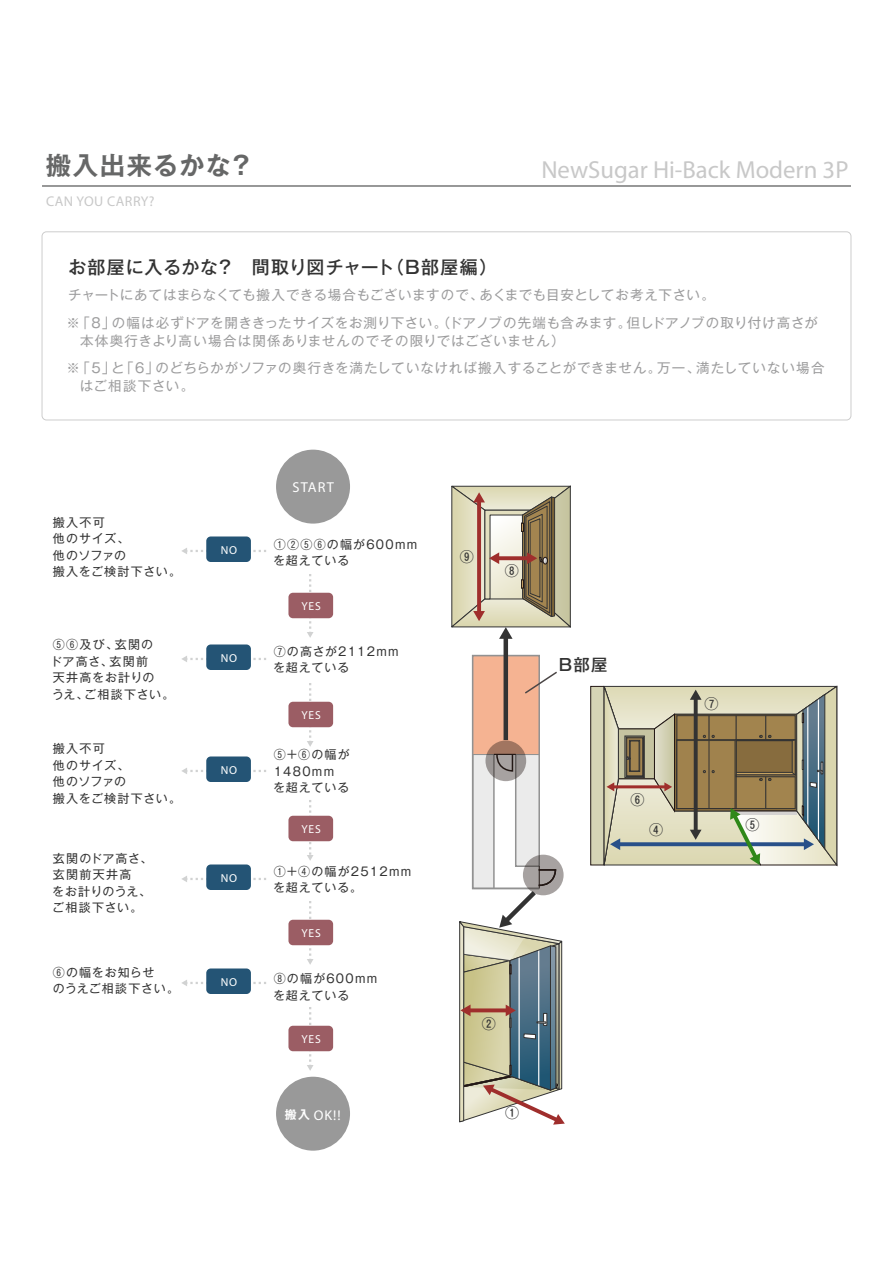
<style>
.page{position:relative;width:893px;height:1263px;background:#fff}
.page>*{position:absolute;margin:0;border:0;box-sizing:border-box;transform-origin:0 0}
.t1{font:700 25.35px "Gothic MB101 Pro De";letter-spacing:.06em;color:#666767}
.t2{font:24.75px "Humanist 777 BT Bold B";color:#c8c8c8}
.t3{font:500 18px "Gothic MB101 Pro";letter-spacing:.05em;color:#333}
.t4{font:500 16.5px "Gothic MB101 Pro";color:#333}
.t5{font:14.4px "Humanist 777 BT Bold B";letter-spacing:.075em;color:#fff}
.t6{font:14.1px "Humanist 777 BT Black B";letter-spacing:.03em;color:#c8c8c8}
.t7{font:500 14.1px "Gothic MB101 Pro";color:#333}
.t8{font:14.1px "Humanist 777 BT Bold B";color:#fff}
.t9{font:13.5px/18px "Gothic MB101 Pro";letter-spacing:.04em;color:#9d9d9e}
.t10{font:13.5px/18px "Gothic MB101 Pro";letter-spacing:.06em;color:#9d9d9e}
.t11{font:12px/16.5px "Gothic MB101 Pro";letter-spacing:.1em;color:#333}
.t12{font:12px/16.5px "Gothic MB101 Pro";letter-spacing:.055em;color:#333}
.t13{font:11.55px "Humanist 777 BT Bold B";letter-spacing:.075em;color:#fff}
.s1{font-family:"Gothic MB101 Pro De";font-weight:700;font-size:11.7px}
</style>
<div class="page">
<svg style="left:307px;top:574px;width:6px;height:64px"></svg>
<div style="left:276px;top:1077px;width:74px;height:74px;background:#999;border-radius:50%"></div>
<svg style="left:182px;top:548px;width:84px;height:6px"></svg>
<div style="left:42px;top:231px;width:809px;height:189px;border:1px solid #cdcdcd;border-radius:4px"></div>
<hr style="left:42px;top:186px;width:809px;height:1px;background:#323333">
<div style="left:276px;top:450px;width:74px;height:74px;background:#999;border-radius:50%"></div>
<div style="left:206px;top:537px;width:45px;height:25px;background:#245475;border-radius:4px"></div>
<svg style="left:182px;top:656px;width:84px;height:6px"></svg>
<div style="left:206px;top:645px;width:45px;height:25px;background:#245475;border-radius:4px"></div>
<svg style="left:182px;top:768px;width:84px;height:6px"></svg>
<div style="left:206px;top:757px;width:45px;height:25px;background:#245475;border-radius:4px"></div>
<svg style="left:182px;top:876px;width:84px;height:6px"></svg>
<div style="left:206px;top:865px;width:45px;height:25px;background:#245475;border-radius:4px"></div>
<svg style="left:182px;top:980px;width:84px;height:6px"></svg>
<div style="left:206px;top:969px;width:45px;height:25px;background:#245475;border-radius:4px"></div>
<div style="left:288px;top:593px;width:45px;height:25px;background:#9b5d64;border-radius:4px"></div>
<svg style="left:307px;top:683px;width:6px;height:64px"></svg>
<div style="left:288px;top:702px;width:45px;height:25px;background:#9b5d64;border-radius:4px"></div>
<svg style="left:307px;top:800px;width:6px;height:61px"></svg>
<div style="left:288px;top:816px;width:45px;height:25px;background:#9b5d64;border-radius:4px"></div>
<svg style="left:307px;top:901px;width:6px;height:64px"></svg>
<div style="left:288px;top:920px;width:45px;height:25px;background:#9b5d64;border-radius:4px"></div>
<svg style="left:307px;top:1007px;width:6px;height:64px"></svg>
<div style="left:288px;top:1026px;width:45px;height:25px;background:#9b5d64;border-radius:4px"></div>
<svg style="left:590px;top:685px;width:248px;height:182px;background:#b2ac91"></svg>
<div style="left:503px;top:637px;width:5px;height:103px;background:#333"></div>
<svg style="left:451px;top:485px;width:120px;height:154px;background:#c4baa3"></svg>
<svg style="left:459px;top:654px;width:106px;height:471px"></svg>
<h1 class="t1" style="left:46px;top:144px;width:209px">搬入出来るかな？</h1>
<h2 class="t2" style="left:541px;top:155px;width:308px">NewSugar Hi-Back Modern 3P</h2>
<p class="t6" style="left:46px;top:192px;width:110px">CAN YOU CARRY?</p>
<h3 class="t3" style="left:68px;top:252px;width:430px">お部屋に入るかな？　間取り図チャート（B部屋編）</h3>
<p class="t9" style="left:68px;top:284px;width:648px">チャートにあてはまらなくても搬入できる場合もございますので、あくまでも目安としてお考え下さい。</p>
<p class="t9" style="left:80px;top:312px;width:739px;text-indent:-14px">※「8」の幅は必ずドアを開ききったサイズをお測り下さい。（ドアノブの先端も含みます。但しドアノブの取り付け高さが本体奥行きより高い場合は関係ありませんのでその限りではございません）</p>
<p class="t10" style="left:80px;top:357px;width:746px;text-indent:-13px">※「5」と「6」のどちらかがソファの奥行きを満たしていなければ搬入することができません。万一、満たしていない場合はご相談下さい。</p>
<p class="t11" style="left:53px;top:512px;width:130px">搬入不可<br>他のサイズ、<br>他のソファの<br>搬入をご検討下さい。</p>
<p class="t13" style="left:221px;top:543px;width:18px">NO</p>
<p class="t5" style="left:292px;top:478px;width:43px">START</p>
<p class="t11" style="left:273px;top:534px;width:146px">①②⑤⑥の幅が600mmを超えている</p>
<p class="t13" style="left:301px;top:599px;width:21px">YES</p>
<p class="t11" style="left:50px;top:635px;width:126px">⑤⑥及び、玄関の<br>ドア高さ、玄関前<br>天井高をお計りの<br>うえ、ご相談下さい。</p>
<p class="t11" style="left:273px;top:641px;width:127px">⑦の高さが2112mmを超えている</p>
<p class="t13" style="left:221px;top:651px;width:18px">NO</p>
<p class="t11" style="left:53px;top:739px;width:130px">搬入不可<br>他のサイズ、<br>他のソファの<br>搬入をご検討下さい。</p>
<p class="t11" style="left:52px;top:848px;width:102px">玄関のドア高さ、玄関前天井高<br>をお計りのうえ、ご相談下さい。</p>
<p class="t12" style="left:53px;top:962px;width:128px">⑥の幅をお知らせ<br>のうえご相談下さい。</p>
<p class="t13" style="left:221px;top:763px;width:18px">NO</p>
<p class="t13" style="left:221px;top:871px;width:18px">NO</p>
<p class="t13" style="left:221px;top:975px;width:18px">NO</p>
<p class="t13" style="left:301px;top:708px;width:21px">YES</p>
<p class="t11" style="left:273px;top:745px;width:78px">⑤+⑥の幅が<br>1480mm<br>を超えている</p>
<p class="t13" style="left:301px;top:822px;width:21px">YES</p>
<p class="t11" style="left:273px;top:861px;width:140px">①+④の幅が2512mmを超えている。</p>
<p class="t13" style="left:301px;top:926px;width:21px">YES</p>
<p class="t11" style="left:273px;top:969px;width:106px">⑧の幅が600mmを超えている</p>
<p class="t13" style="left:301px;top:1032px;width:21px">YES</p>
<p class="t8" style="left:285px;top:1106px;width:57px"><span class="s1">搬入</span> OK!!</p>
<p class="t7" style="left:460px;top:545px;width:16px">⑨</p>
<p class="t7" style="left:505px;top:559px;width:16px">⑧</p>
<h3 class="t4" style="left:558px;top:651px;width:50px">B部屋</h3>
<p class="t7" style="left:704px;top:692px;width:16px">⑦</p>
<p class="t7" style="left:630px;top:788px;width:16px">⑥</p>
<p class="t7" style="left:649px;top:818px;width:16px">④</p>
<p class="t7" style="left:745px;top:813px;width:16px">⑤</p>
<p class="t7" style="left:481px;top:1012px;width:16px">②</p>
<p class="t7" style="left:505px;top:1101px;width:16px">①</p>
</div>
